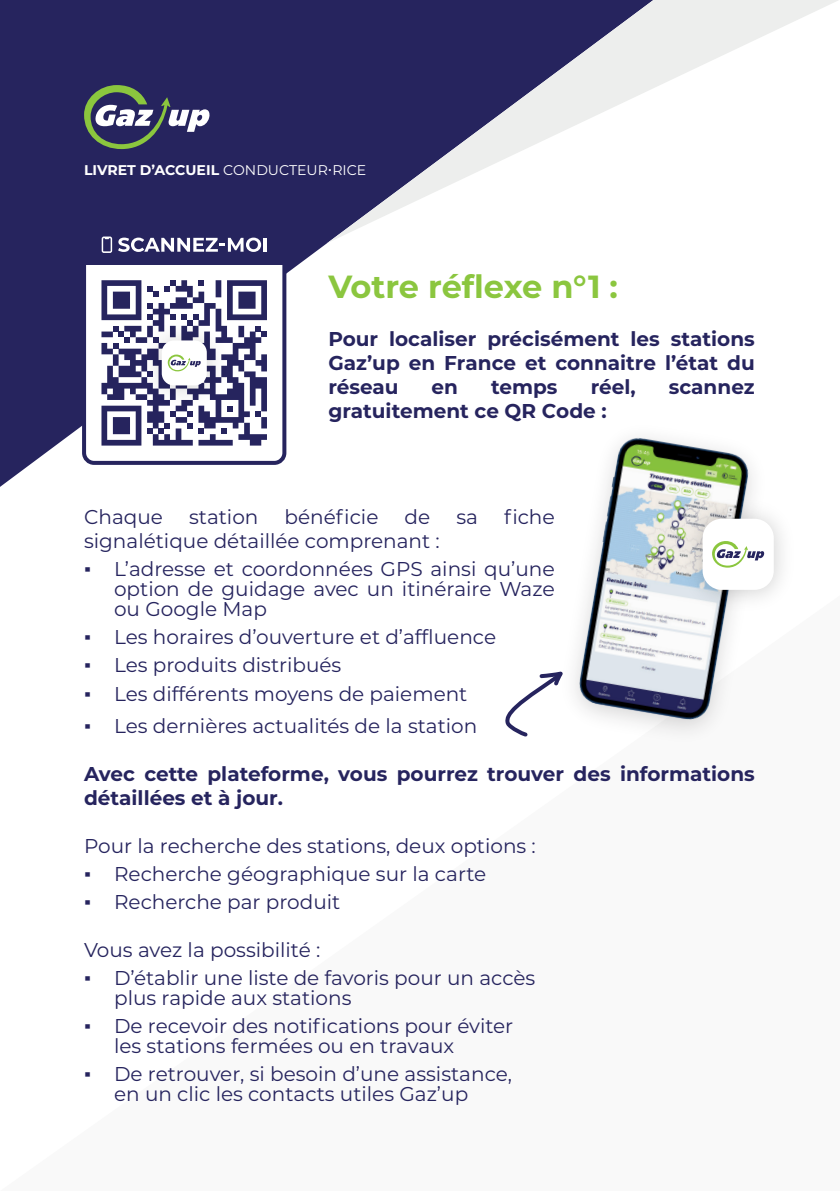
<style>
.page{position:relative;width:840px;height:1191px;background:#fff}
.page>*{position:absolute;margin:0;border:0;box-sizing:border-box;transform-origin:0 0}
.t1{font:700 32px "Montserrat";letter-spacing:-.01em;color:#8bc63f}
.t2{font:20px/20px "Montserrat";color:#26245e}
.t3{font:700 20px/24px "Montserrat";color:#26245e;text-align:justify}
.t4{font:700 14px "Montserrat";color:#fff}
.s1{font-weight:400}
.s2{font-family:"Times New Roman"}
</style>
<div class="page">
<svg style="left:0;top:0;width:327px;height:487px;fill:#26245e"></svg>
<svg style="left:84px;top:85px;width:126px;height:64px;background:#565d72"></svg>
<svg style="left:80px;top:223px;width:208px;height:240px"></svg>
<img style="left:574px;top:437px;width:178px;height:298px">
<svg style="left:505px;top:671px;width:58px;height:66px"></svg>
<img style="left:672px;top:489px;width:110px;height:132px">
<div style="left:702px;top:519px;width:71px;height:71px;background:#fff;border-radius:19px"></div>
<svg style="left:712px;top:541px;width:51px;height:26px"></svg>
<svg style="left:326px;top:0;width:512px;height:243px"></svg>
<p class="t4" style="left:84px;top:160px;width:284px">LIVRET D’ACCUEIL <span class="s1">CONDUCTEUR•RICE</span></p>
<h1 class="t1" style="left:328px;top:264px;width:291px">Votre réflexe n°1 :</h1>
<p class="t3" style="left:328px;top:326px;width:428px">Pour localiser précisément les stations Gaz’up en France et connaitre l’état du réseau</p>
<p class="t3" style="left:431px;top:374px;width:28px">en</p>
<p class="t3" style="left:491px;top:374px;width:68px">temps</p>
<p class="t3" style="left:590px;top:374px;width:46px">réel,</p>
<p class="t3" style="left:668px;top:374px;width:87px">scannez</p>
<p class="t3" style="left:328px;top:398px;width:280px">gratuitement ce QR Code :</p>
<p class="t2" style="left:84px;top:506px;width:80px">Chaque</p>
<p class="t2" style="left:189px;top:506px;width:71px">station</p>
<p class="t2" style="left:284px;top:506px;width:95px">bénéficie</p>
<p class="t2" style="left:404px;top:506px;width:27px">de</p>
<p class="t2" style="left:456px;top:506px;width:23px">sa</p>
<p class="t2" style="left:504px;top:506px;width:52px">fiche</p>
<p class="t2" style="left:84px;top:530px;width:357px">signalétique détaillée comprenant :</p>
<p class="t2" style="left:114px;top:558px;width:442px;text-align:justify;text-indent:-30px"><span class="s2">▪</span> L’adresse et coordonnées GPS ainsi qu’une option de guidage avec un itinéraire Waze ou Google Map</p>
<p class="t2" style="left:84px;top:626px;width:413px"><span class="s2">▪</span> Les horaires d’ouverture et d’affluence</p>
<p class="t2" style="left:84px;top:654px;width:259px"><span class="s2">▪</span> Les produits distribués</p>
<p class="t2" style="left:84px;top:682px;width:384px"><span class="s2">▪</span> Les différents moyens de paiement</p>
<p class="t2" style="left:84px;top:714px;width:394px"><span class="s2">▪</span> Les dernières actualités de la station</p>
<p class="t3" style="left:84px;top:760px;width:672px">Avec cette plateforme, vous pourrez trouver des informations détaillées et à jour.</p>
<p class="t2" style="left:84px;top:834px;width:453px">Pour la recherche des stations, deux options :</p>
<p class="t2" style="left:84px;top:862px;width:403px"><span class="s2">▪</span> Recherche géographique sur la carte</p>
<p class="t2" style="left:84px;top:890px;width:258px"><span class="s2">▪</span> Recherche par produit</p>
<p class="t2" style="left:84px;top:938px;width:237px">Vous avez la possibilité :</p>
<p class="t2" style="left:114px;top:966px;width:422px;text-indent:-30px"><span class="s2">▪</span> D’établir une liste de favoris pour un accès plus rapide aux stations</p>
<p class="t2" style="left:114px;top:1014px;width:400px;text-indent:-30px"><span class="s2">▪</span> De recevoir des notifications pour éviter les stations fermées ou en travaux</p>
<p class="t2" style="left:114px;top:1062px;width:399px;text-indent:-30px"><span class="s2">▪</span> De retrouver, si besoin d’une assistance, en un clic les contacts utiles Gaz’up</p>
</div>
